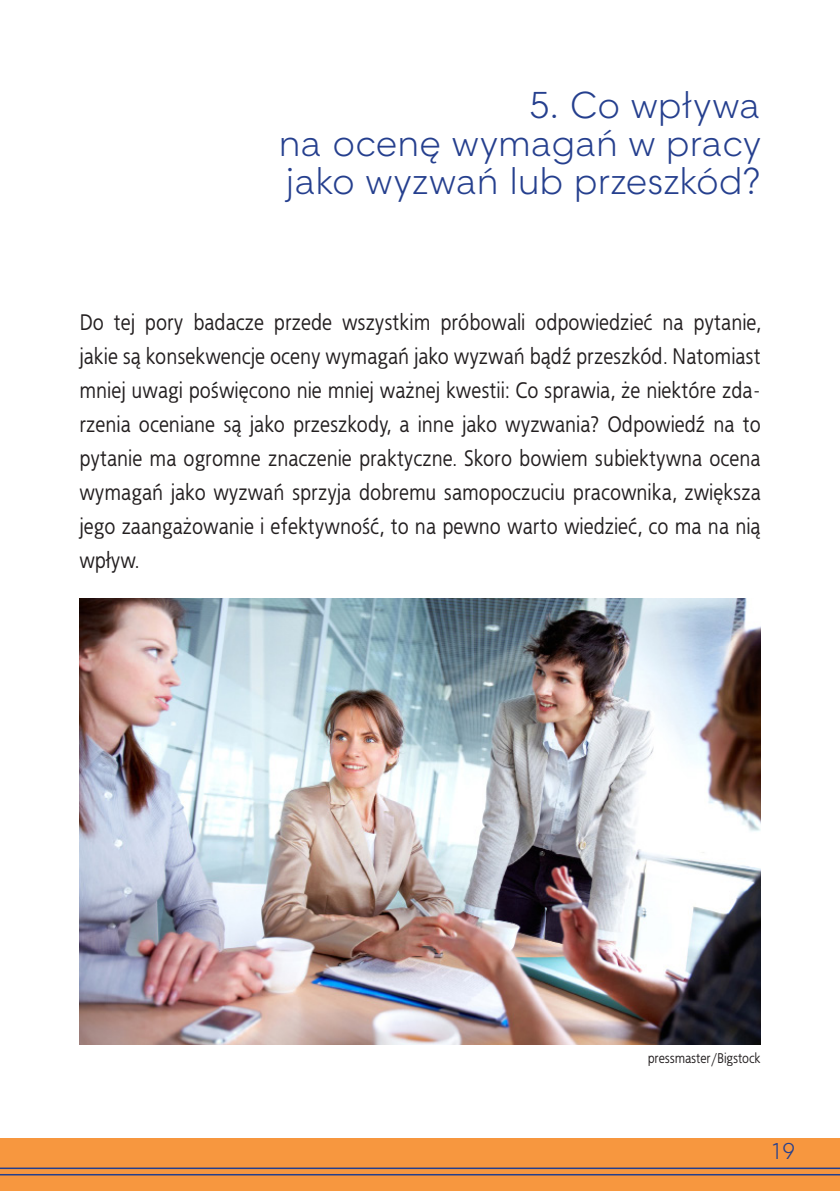
<style>
.page{position:relative;width:840px;height:1191px;background:#fff}
.page>*{position:absolute;margin:0;border:0;box-sizing:border-box;transform-origin:0 0}
.tytul{font:36px/38px "Straight TTEFN";letter-spacing:.015em;color:#253f8e;text-align:justify}
.tekst{font:22.4px/34px "EFN Bureau";letter-spacing:.01em;color:#231f20;text-align:justify}
.t1{font:22px "Straight TTEFN";color:#253f8e}
.t2{font:14px "EFN Bureau";color:#231f20}
</style>
<div class="page">
<div style="left:0;top:1138px;width:839px;height:53px;background:#f7973f"></div>
<hr style="left:0;top:1167px;width:839px;height:2px;background:#253f8e">
<hr style="left:0;top:1174px;width:839px;height:1px;background:#253f8e">
<img style="left:79px;top:598px;width:681px;height:447px">
<p class="tytul" style="left:279px;top:86px;width:482px;text-indent:250px">5. Co wpływa na ocenę wymagań w pracy jako wyzwań lub przeszkód?</p>
<p class="tekst" style="left:79px;top:304px;width:683px">Do tej pory badacze przede wszystkim próbowali odpowiedzieć na pytanie, jakie są konsekwencje oceny wymagań jako wyzwań bądź przeszkód. Natomiast mniej uwagi poświęcono nie mniej ważnej kwestii: Co sprawia, że niektóre zda&shy;rzenia oceniane są jako przeszkody, a inne jako wyzwania? Odpowiedź na to pytanie ma ogromne znaczenie praktyczne. Skoro bowiem subiektywna ocena wymagań jako wyzwań sprzyja dobremu samopoczuciu pracownika, zwiększa jego zaangażowanie i efektywność, to na pewno warto wiedzieć, co ma na nią wpływ.</p>
<p class="t2" style="left:647px;top:1048px;width:114px">pressmaster/Bigstock</p>
<p class="t1" style="left:770px;top:1138px;width:25px">19</p>
</div>
